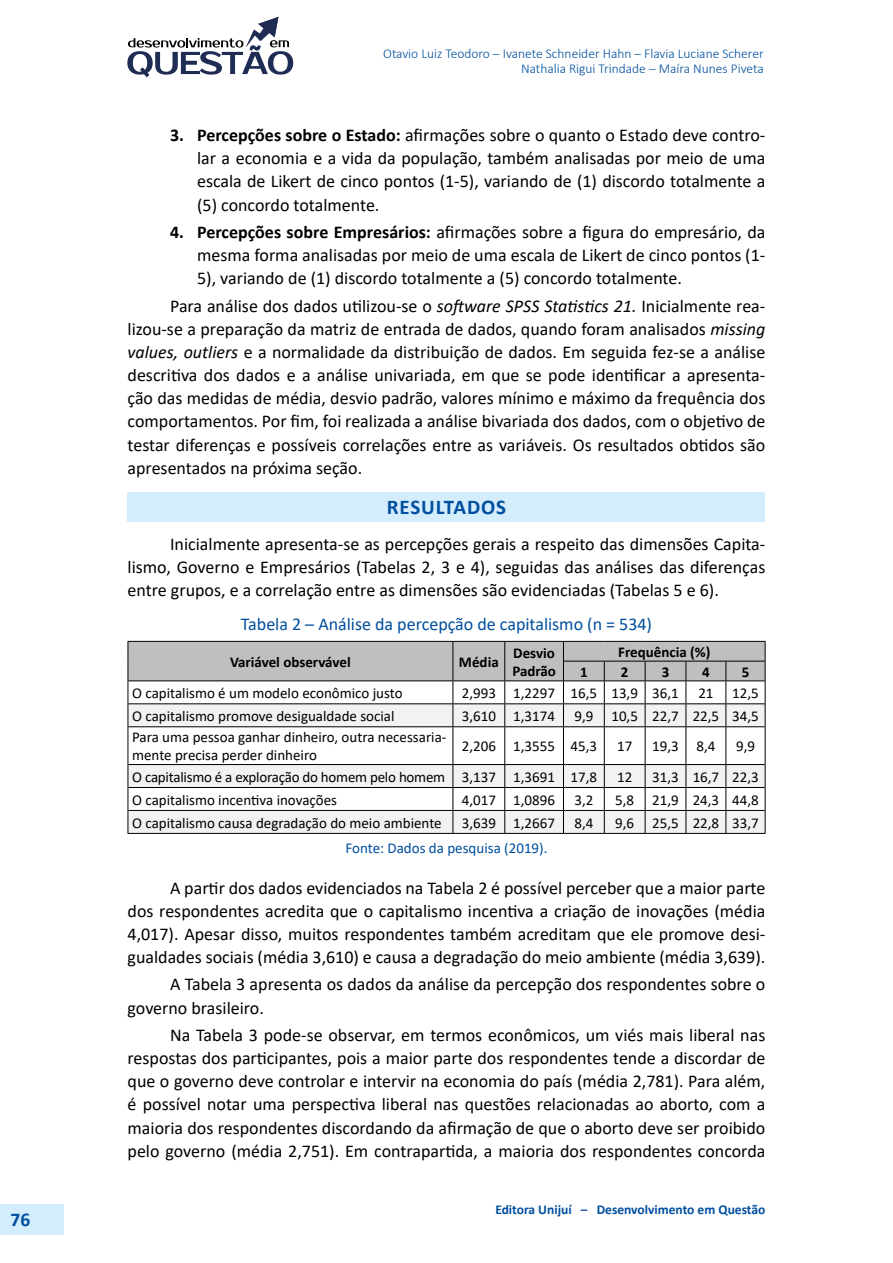
<style>
.page{position:relative;width:893px;height:1263px;background:#fff}
.page>*{position:absolute;margin:0;border:0;box-sizing:border-box;transform-origin:0 0}
.t1{font:700 21px "Calibri";letter-spacing:.04em;color:#004f9f}
.t2{font:700 19.5px "Calibri";color:#004f9f}
.t3{font:18px/23.1px "Calibri";color:#000;text-align:justify}
.t4{font:18px "Calibri";color:#004f9f}
.t5{font:15px/18px "Calibri";color:#000}
.t6{font:700 15px/18px "Calibri";color:#000}
.t7{font:15px "Calibri";color:#004f9f}
.t8{font:300 13.5px/15px "Calibri";color:#004f9f;text-align:right}
.t9{font:700 13.5px "Calibri";color:#004f9f}
.s1{font-weight:700}
.s2{font-style:italic}
</style>
<div class="page">
<div style="left:0;top:1204px;width:64px;height:30px;background:#d4edfc"></div>
<svg style="left:127px;top:17px;width:166px;height:60px"></svg>
<div style="left:128px;top:492px;width:637px;height:30px;background:#d4edfc"></div>
<svg style="left:129px;top:727px;width:636px;height:106px"></svg>
<hr style="left:128px;top:764px;width:325px;height:1px;background:#000">
<hr style="left:453px;top:764px;width:52px;height:1px;background:#000">
<hr style="left:505px;top:764px;width:58px;height:1px;background:#000">
<hr style="left:563px;top:764px;width:41px;height:1px;background:#000">
<hr style="left:604px;top:764px;width:41px;height:1px;background:#000">
<hr style="left:645px;top:764px;width:41px;height:1px;background:#000">
<hr style="left:686px;top:764px;width:40px;height:1px;background:#000">
<hr style="left:726px;top:764px;width:39px;height:1px;background:#000">
<hr style="left:128px;top:787px;width:325px;height:1px;background:#000">
<hr style="left:453px;top:787px;width:52px;height:1px;background:#000">
<hr style="left:505px;top:787px;width:58px;height:1px;background:#000">
<hr style="left:563px;top:787px;width:41px;height:1px;background:#000">
<hr style="left:604px;top:787px;width:41px;height:1px;background:#000">
<hr style="left:645px;top:787px;width:41px;height:1px;background:#000">
<hr style="left:686px;top:787px;width:40px;height:1px;background:#000">
<hr style="left:726px;top:787px;width:39px;height:1px;background:#000">
<hr style="left:128px;top:810px;width:325px;height:1px;background:#000">
<hr style="left:453px;top:810px;width:52px;height:1px;background:#000">
<hr style="left:505px;top:810px;width:58px;height:1px;background:#000">
<hr style="left:563px;top:810px;width:41px;height:1px;background:#000">
<hr style="left:604px;top:810px;width:41px;height:1px;background:#000">
<hr style="left:645px;top:810px;width:41px;height:1px;background:#000">
<hr style="left:686px;top:810px;width:40px;height:1px;background:#000">
<hr style="left:726px;top:810px;width:39px;height:1px;background:#000">
<hr style="left:128px;top:833px;width:325px;height:1px;background:#000">
<hr style="left:453px;top:833px;width:52px;height:1px;background:#000">
<hr style="left:505px;top:833px;width:58px;height:1px;background:#000">
<hr style="left:563px;top:833px;width:41px;height:1px;background:#000">
<hr style="left:604px;top:833px;width:41px;height:1px;background:#000">
<hr style="left:645px;top:833px;width:41px;height:1px;background:#000">
<hr style="left:686px;top:833px;width:40px;height:1px;background:#000">
<hr style="left:726px;top:833px;width:39px;height:1px;background:#000">
<svg style="left:128px;top:641px;width:638px;height:86px"></svg>
<hr style="left:128px;top:727px;width:1px;height:37px;background:#000">
<hr style="left:453px;top:727px;width:1px;height:37px;background:#000">
<hr style="left:504px;top:727px;width:1px;height:37px;background:#000">
<hr style="left:563px;top:727px;width:1px;height:37px;background:#000">
<hr style="left:604px;top:727px;width:1px;height:37px;background:#000">
<hr style="left:645px;top:727px;width:1px;height:37px;background:#000">
<hr style="left:686px;top:727px;width:1px;height:37px;background:#000">
<hr style="left:725px;top:727px;width:1px;height:37px;background:#000">
<hr style="left:765px;top:727px;width:1px;height:37px;background:#000">
<svg style="left:128px;top:764px;width:1px;height:69px"></svg>
<svg style="left:453px;top:765px;width:1px;height:68px"></svg>
<svg style="left:504px;top:765px;width:1px;height:68px"></svg>
<svg style="left:563px;top:765px;width:1px;height:68px"></svg>
<svg style="left:604px;top:765px;width:1px;height:68px"></svg>
<svg style="left:645px;top:765px;width:1px;height:68px"></svg>
<svg style="left:686px;top:765px;width:1px;height:68px"></svg>
<svg style="left:725px;top:765px;width:1px;height:68px"></svg>
<svg style="left:765px;top:764px;width:1px;height:69px"></svg>
<p class="t2" style="left:11px;top:1206px;width:21px">76</p>
<p class="t8" style="left:383px;top:46px;width:382px">Otavio Luiz Teodoro – Ivanete Schneider Hahn – Flavia Luciane Scherer<br>Nathalia Rigui Trindade – Maíra Nunes Piveta</p>
<p class="t3" style="left:197px;top:123px;width:570px;text-indent:-27px"><span class="s1">3. Percepções sobre o Estado:</span> afirmações sobre o quanto o Estado deve contro&shy;lar a economia e a vida da população, também analisadas por meio de uma escala de Likert de cinco pontos (1-5), variando de (1) discordo totalmente a (5) concordo totalmente.</p>
<p class="t3" style="left:197px;top:220px;width:570px;text-indent:-27px"><span class="s1">4. Percepções sobre Empresários:</span> afirmações sobre a figura do empresário, da mesma forma analisadas por meio de uma escala de Likert de cinco pontos (1- 5), variando de (1) discordo totalmente a (5) concordo totalmente.</p>
<p class="t3" style="left:128px;top:294px;width:639px;text-indent:43px">Para análise dos dados utilizou-se o <span class="s2">software SPSS Statistics 21.</span> Inicialmente rea&shy;lizou-se a preparação da matriz de entrada de dados, quando foram analisados <span class="s2">missing values, outliers</span> e a normalidade da distribuição de dados. Em seguida fez-se a análise descritiva dos dados e a análise univariada, em que se pode identificar a apresenta&shy;ção das medidas de média, desvio padrão, valores mínimo e máximo da frequência dos comportamentos. Por fim, foi realizada a análise bivariada dos dados, com o objetivo de testar diferenças e possíveis correlações entre as variáveis. Os resultados obtidos são apresentados na próxima seção.</p>
<p class="t1" style="left:387px;top:492px;width:121px">RESULTADOS</p>
<p class="t3" style="left:128px;top:532px;width:639px;text-indent:43px">Inicialmente apresenta-se as percepções gerais a respeito das dimensões Capita&shy;lismo, Governo e Empresários (Tabelas 2, 3 e 4), seguidas das análises das diferenças entre grupos, e a correlação entre as dimensões são evidenciadas (Tabelas 5 e 6).</p>
<p class="t4" style="left:241px;top:612px;width:413px">Tabela 2 – Análise da percepção de capitalismo (n = 534)</p>
<p class="t6" style="left:230px;top:652px;width:122px">Variável observável</p>
<p class="t6" style="left:459px;top:652px;width:41px">Média</p>
<p class="t6" style="left:512px;top:643px;width:45px">Desvio<br>Padrão</p>
<p class="t6" style="left:618px;top:643px;width:94px">Frequência (%)</p>
<p class="t6" style="left:580px;top:662px;width:9px">1</p>
<p class="t6" style="left:621px;top:662px;width:9px">2</p>
<p class="t6" style="left:662px;top:662px;width:9px">3</p>
<p class="t6" style="left:702px;top:662px;width:9px">4</p>
<p class="t6" style="left:742px;top:662px;width:9px">5</p>
<p class="t5" style="left:132px;top:684px;width:272px">O capitalismo é um modelo econômico justo</p>
<p class="t5" style="left:462px;top:684px;width:219px">2,993 1,2297 16,5 13,9 36,1</p>
<p class="t5" style="left:698px;top:684px;width:62px">21 12,5</p>
<p class="t5" style="left:132px;top:706px;width:264px">O capitalismo promove desigualdade social</p>
<p class="t5" style="left:462px;top:706px;width:95px">3,610 1,3174</p>
<p class="t5" style="left:574px;top:706px;width:186px">9,9 10,5 22,7 22,5 34,5</p>
<p class="t5" style="left:132px;top:728px;width:316px">Para uma pessoa ganhar dinheiro, outra necessaria&shy;mente precisa perder dinheiro</p>
<p class="t5" style="left:462px;top:737px;width:137px">2,206 1,3555 45,3</p>
<p class="t5" style="left:617px;top:737px;width:17px">17</p>
<p class="t5" style="left:652px;top:737px;width:65px">19,3 8,4</p>
<p class="t5" style="left:736px;top:737px;width:20px">9,9</p>
<p class="t5" style="left:132px;top:767px;width:466px">O capitalismo é a exploração do homem pelo homem 3,137 1,3691 17,8</p>
<p class="t5" style="left:617px;top:767px;width:17px">12</p>
<p class="t5" style="left:652px;top:767px;width:108px">31,3 16,7 22,3</p>
<p class="t5" style="left:132px;top:790px;width:206px">O capitalismo incentiva inovações</p>
<p class="t5" style="left:462px;top:790px;width:95px">4,017 1,0896</p>
<p class="t5" style="left:574px;top:790px;width:20px">3,2</p>
<p class="t5" style="left:615px;top:790px;width:145px">5,8 21,9 24,3 44,8</p>
<p class="t5" style="left:132px;top:813px;width:311px">O capitalismo causa degradação do meio ambiente</p>
<p class="t5" style="left:462px;top:813px;width:95px">3,639 1,2667</p>
<p class="t5" style="left:574px;top:813px;width:20px">8,4</p>
<p class="t5" style="left:615px;top:813px;width:145px">9,6 25,5 22,8 33,7</p>
<p class="t7" style="left:345px;top:838px;width:204px">Fonte: Dados da pesquisa (2019).</p>
<p class="t3" style="left:128px;top:875px;width:639px;text-indent:43px">A partir dos dados evidenciados na Tabela 2 é possível perceber que a maior parte dos respondentes acredita que o capitalismo incentiva a criação de inovações (média 4,017). Apesar disso, muitos respondentes também acreditam que ele promove desi&shy;gualdades sociais (média 3,610) e causa a degradação do meio ambiente (média 3,639).</p>
<p class="t3" style="left:128px;top:972px;width:639px;text-indent:43px">A Tabela 3 apresenta os dados da análise da percepção dos respondentes sobre o governo brasileiro.</p>
<p class="t3" style="left:128px;top:1023px;width:639px;text-indent:43px">Na Tabela 3 pode-se observar, em termos econômicos, um viés mais liberal nas respostas dos participantes, pois a maior parte dos respondentes tende a discordar de que o governo deve controlar e intervir na economia do país (média 2,781). Para além, é possível notar uma perspectiva liberal nas questões relacionadas ao aborto, com a maioria dos respondentes discordando da afirmação de que o aborto deve ser proibido pelo governo (média 2,751). Em contrapartida, a maioria dos respondentes concorda</p>
<p class="t9" style="left:495px;top:1200px;width:272px">Editora Unijuí – Desenvolvimento em Questão</p>
</div>
